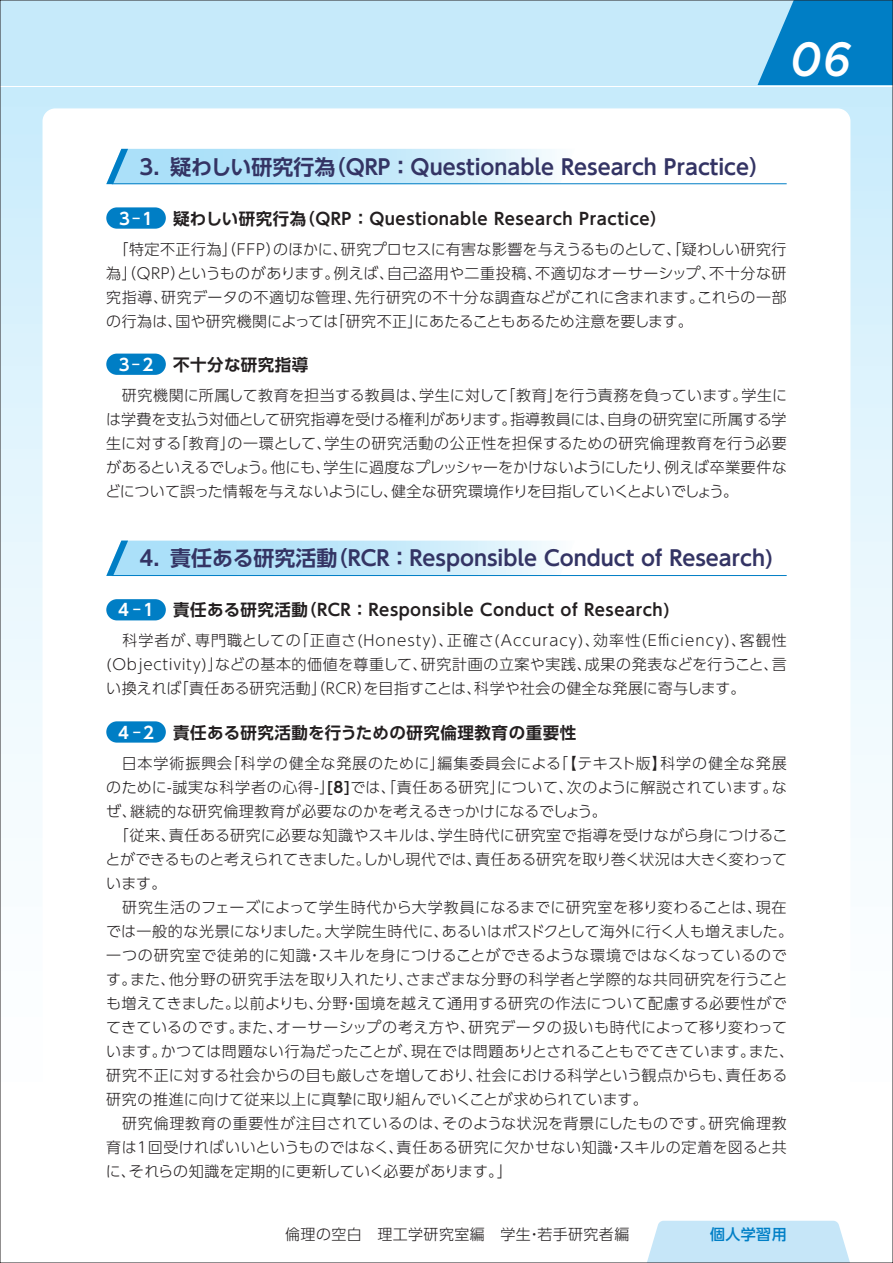
<style>
.page{position:relative;width:893px;height:1263px;background:#fff}
.page>*{position:absolute;margin:0;border:0;box-sizing:border-box;transform-origin:0 0}
.t1{font:italic 500 48px "Gotham";color:#fff;scale:.9 1}
.t2{font:700 21px "UD Shin Go Pro De";color:#343464}
.t3{font:700 16.5px "UD Shin Go Pro De";letter-spacing:.03em;color:#231f20}
.t4{font:700 16.5px "UD Shin Go Pro De";color:#fff}
.t5{font:300 15px/24px "UD Shin Go Pro";letter-spacing:.02em;color:#231f20}
.t6{font:300 15px "UD Shin Go Pro";letter-spacing:-.005em;color:#231f20}
.t7{font:300 15px "UD Shin Go Pro";letter-spacing:.045em;color:#231f20}
.t8{font:300 15px "UD Shin Go Pro";letter-spacing:.06em;color:#231f20}
.t9{font:300 15px "UD Shin Go Pro";letter-spacing:.07em;color:#231f20}
.t10{font:300 15px "UD Shin Go Pro";color:#231f20}
.t11{font:300 15px "UD Shin Go Pro";letter-spacing:.04em;color:#231f20}
.t12{font:300 15px/24px "UD Shin Go Pro";letter-spacing:-.015em;color:#231f20}
.t13{font:300 15px "UD Shin Go Pro";letter-spacing:.055em;color:#231f20}
.t14{font:300 15px "UD Shin Go Pro";letter-spacing:-.01em;color:#231f20}
.t15{font:300 15px "UD Shin Go Pro";letter-spacing:.05em;color:#231f20}
.t16{font:300 15px "UD Shin Go Pro";letter-spacing:-.035em;color:#231f20}
.t17{font:300 15px "UD Shin Go Pro";letter-spacing:-.025em;color:#231f20}
.t18{font:300 15px "UD Shin Go Pro";letter-spacing:-.03em;color:#231f20}
.t19{font:500 15px "UD Shin Go Pro";letter-spacing:.025em;color:#007fc6}
.s1{font-family:"UD Shin Go Pro De";font-weight:700}
</style>
<div class="page">
<img style="left:2px;top:87px;width:889px;height:1134px">
<div style="left:0;top:0;width:893px;height:85px;background:#c6eafa"></div>
<svg style="left:757px;top:2px;width:134px;height:83px;background:#1b8dcc"></svg>
<div style="left:43px;top:108px;width:807px;height:1030px;background:#fff;border-radius:13px"></div>
<svg style="left:106px;top:541px;width:449px;height:35px;background:#bfe7f9"></svg>
<hr style="left:112px;top:575px;width:675px;height:1px;background:#007ec5">
<div style="left:106px;top:599px;width:60px;height:21px;background:#007ec5;border-radius:11px"></div>
<div style="left:106px;top:721px;width:60px;height:22px;background:#007ec5;border-radius:11px"></div>
<svg style="left:106px;top:149px;width:449px;height:35px;background:#bfe7f9"></svg>
<hr style="left:112px;top:183px;width:675px;height:1px;background:#007ec5">
<div style="left:106px;top:207px;width:60px;height:22px;background:#007ec5;border-radius:11px"></div>
<div style="left:106px;top:354px;width:60px;height:21px;background:#007ec5;border-radius:11px"></div>
<div style="left:647px;top:1221px;width:203px;height:40px;background:#c6e6f8"></div>
<h2 class="t2" style="left:140px;top:150px;width:36px">3．</h2>
<h2 class="t2" style="left:170px;top:150px;width:167px">疑わしい研究行為</h2>
<h2 class="t2" style="left:325px;top:150px;width:447px">（QRP：Questionable Research Practice(</h2>
<p class="t4" style="left:119px;top:205px;width:38px">3 １‒</p>
<p class="t3" style="left:173px;top:205px;width:135px">疑わしい研究行為</p>
<p class="t3" style="left:298px;top:205px;width:370px">（QRP：Questionable Research Practice(</p>
<h1 class="t1" style="left:790px;top:28px;width:69px">06</h1>
<p class="t5" style="left:341px;top:236px;width:447px">研究プロセスに有害な影響を与えうるものとして、「疑わしい研究行</p>
<p class="t5" style="left:106px;top:236px;width:176px">　「特定不正行為」（FFP）</p>
<p class="t5" style="left:273px;top:236px;width:76px">のほかに、</p>
<p class="t5" style="left:535px;top:260px;width:183px">不適切なオーサーシップ、</p>
<p class="t5" style="left:333px;top:260px;width:62px">例えば、</p>
<p class="t17" style="left:177px;top:261px;width:164px">というものがあります。</p>
<p class="t5" style="left:106px;top:260px;width:81px">為」（QRP）</p>
<p class="t11" style="left:387px;top:261px;width:156px">自己盗用や二重投稿、</p>
<p class="t5" style="left:709px;top:260px;width:79px">不十分な研</p>
<p class="t5" style="left:355px;top:284px;width:351px">先行研究の不十分な調査などがこれに含まれます。</p>
<p class="t11" style="left:161px;top:285px;width:202px">研究データの不適切な管理、</p>
<p class="t5" style="left:106px;top:284px;width:63px">究指導、</p>
<p class="t5" style="left:697px;top:284px;width:91px">これらの一部</p>
<p class="t5" style="left:330px;top:308px;width:94px">「研究不正」</p>
<p class="t5" style="left:106px;top:308px;width:78px">の行為は、</p>
<p class="t10" style="left:175px;top:309px;width:164px">国や研究機関によっては</p>
<p class="t14" style="left:414px;top:309px;width:280px">にあたることもあるため注意を要します。</p>
<p class="t4" style="left:119px;top:351px;width:36px">3‒2</p>
<p class="t3" style="left:173px;top:351px;width:137px">不十分な研究指導</p>
<p class="t5" style="left:500px;top:383px;width:63px">「教育」</p>
<p class="t5" style="left:419px;top:383px;width:90px">学生に対して</p>
<p class="t5" style="left:741px;top:383px;width:47px">学生に</p>
<p class="t5" style="left:554px;top:383px;width:195px">を行う責務を負っています。</p>
<p class="t5" style="left:106px;top:383px;width:321px">　研究機関に所属して教育を担当する教員は、</p>
<p class="t5" style="left:325px;top:407px;width:464px;text-indent:-219px">は学費を支払う対価として研究指導を受ける権利があります。<br>学生の研究活動の公正性を担保するための研究倫理教育を行う必要</p>
<p class="t10" style="left:607px;top:407px;width:181px">自身の研究室に所属する学</p>
<p class="t5" style="left:510px;top:407px;width:106px">指導教員には、</p>
<p class="t5" style="left:173px;top:431px;width:64px">「教育」</p>
<p class="t5" style="left:106px;top:431px;width:77px">生に対する</p>
<p class="t5" style="left:228px;top:431px;width:105px">の一環として、</p>
<p class="t6" style="left:323px;top:455px;width:349px">学生に過度なプレッシャーをかけないようにしたり、</p>
<p class="t5" style="left:664px;top:455px;width:124px">例えば卒業要件な</p>
<p class="t16" style="left:106px;top:455px;width:172px">があるといえるでしょう。</p>
<p class="t5" style="left:270px;top:455px;width:61px">他にも、</p>
<p class="t6" style="left:105px;top:479px;width:294px">どについて誤った情報を与えないようにし、</p>
<p class="t6" style="left:391px;top:479px;width:348px">健全な研究環境作りを目指していくとよいでしょう。</p>
<h2 class="t2" style="left:140px;top:541px;width:36px">4．</h2>
<p class="t4" style="left:118px;top:597px;width:40px">4 １‒</p>
<h2 class="t2" style="left:170px;top:541px;width:169px">責任ある研究活動</h2>
<h2 class="t2" style="left:327px;top:541px;width:448px">（RCR：Responsible Conduct of Research(</h2>
<p class="t3" style="left:173px;top:597px;width:136px">責任ある研究活動</p>
<p class="t3" style="left:300px;top:597px;width:371px">（RCR：Responsible Conduct of Research(</p>
<p class="t5" style="left:106px;top:628px;width:97px">　科学者が、</p>
<p class="t9" style="left:294px;top:628px;width:161px">「正直さ(Honesty)、</p>
<p class="t5" style="left:740px;top:628px;width:49px">客観性</p>
<p class="t5" style="left:195px;top:628px;width:107px">専門職としての</p>
<p class="t9" style="left:593px;top:628px;width:154px">効率性(Efficiency)、</p>
<p class="t9" style="left:447px;top:628px;width:154px">正確さ(Accuracy)、</p>
<p class="t5" style="left:215px;top:652px;width:214px">などの基本的価値を尊重して、</p>
<p class="t5" style="left:585px;top:652px;width:203px">成果の発表などを行うこと言、</p>
<p class="t7" style="left:421px;top:652px;width:172px">研究計画の立案や実践、</p>
<p class="t7" style="left:106px;top:652px;width:118px">(Objectivity)」</p>
<p class="t5" style="left:106px;top:676px;width:77px">い換えれば</p>
<p class="t5" style="left:174px;top:676px;width:200px">「責任ある研究活動」（RCR）</p>
<p class="t5" style="left:474px;top:676px;width:273px">科学や社会の健全な発展に寄与します。</p>
<p class="t18" style="left:364px;top:676px;width:119px">を目指すことは、</p>
<p class="t4" style="left:118px;top:719px;width:37px">4‒2</p>
<p class="t3" style="left:173px;top:719px;width:405px">責任ある研究活動を行うための研究倫理教育の重要性</p>
<p class="t5" style="left:553px;top:750px;width:115px">「【テキスト版】</p>
<p class="t8" style="left:225px;top:751px;width:221px">「科学の健全な発展のために」</p>
<p class="t8" style="left:437px;top:751px;width:125px">編集委員会による</p>
<p class="t8" style="left:106px;top:751px;width:128px">　日本学術振興会</p>
<p class="t8" style="left:660px;top:751px;width:128px">科学の健全な発展</p>
<p class="t5" style="left:130px;top:774px;width:478px;text-indent:-24px">のために-誠実な科学者の心得-」<span class="s1">[8]</span>では、「責任ある研究」<br>継続的な研究倫理教育が必要なのかを考えるきっかけになるでしょう。</p>
<p class="t5" style="left:567px;top:774px;width:222px">次のように解説されています な。</p>
<p class="t5" style="left:497px;top:774px;width:78px">について、</p>
<p class="t5" style="left:106px;top:798px;width:32px">ぜ、</p>
<p class="t5" style="left:438px;top:822px;width:351px">学生時代に研究室で指導を受けながら身につけるこ</p>
<p class="t5" style="left:106px;top:822px;width:71px">　「従来、</p>
<p class="t5" style="left:169px;top:822px;width:277px">責任ある研究に必要な知識やスキルは、</p>
<p class="t12" style="left:105px;top:846px;width:267px">とができるものと考えられてきました。います。</p>
<p class="t5" style="left:475px;top:846px;width:313px">責任ある研究を取り巻く状況は大きく変わって</p>
<p class="t12" style="left:363px;top:846px;width:120px">しかし現代では、</p>
<p class="t5" style="left:442px;top:894px;width:353px;text-indent:-335px">　研究生活のフェーズによって学生時代から大学教員になるまでに研究室を移り変わることは、<br>あるいはポスドクとして海外に行く人も増えました。</p>
<p class="t5" style="left:756px;top:894px;width:32px">現在</p>
<p class="t7" style="left:325px;top:919px;width:125px">大学院生時代に、</p>
<p class="t5" style="left:318px;top:918px;width:470px;text-indent:-212px">では一般的な光景になりました。<br>スキルを身につけることができるような環境ではなくなっているので</p>
<p class="t8" style="left:106px;top:943px;width:206px">一つの研究室で徒弟的に知識</p>
<p class="t5" style="left:307px;top:942px;width:16px">・</p>
<p class="t7" style="left:406px;top:967px;width:383px">さまざまな分野の科学者と学際的な共同研究を行うこと</p>
<p class="t15" style="left:169px;top:967px;width:246px">他分野の研究手法を取り入れたり、</p>
<p class="t5" style="left:106px;top:966px;width:32px">す。</p>
<p class="t5" style="left:130px;top:966px;width:47px">また、</p>
<p class="t5" style="left:355px;top:990px;width:434px">国境を越えて通用する研究の作法について配慮する必要性がで</p>
<p class="t6" style="left:106px;top:991px;width:136px">も増えてきました。</p>
<p class="t5" style="left:234px;top:990px;width:91px">以前よりも、</p>
<p class="t5" style="left:317px;top:990px;width:32px">分野</p>
<p class="t5" style="left:344px;top:990px;width:16px">・</p>
<p class="t5" style="left:276px;top:1014px;width:200px">オーサーシップの考え方や、</p>
<p class="t5" style="left:468px;top:1014px;width:320px">研究データの扱いも時代によって移り変わって</p>
<p class="t5" style="left:106px;top:1014px;width:139px">てきているのです。</p>
<p class="t5" style="left:238px;top:1014px;width:47px">また、</p>
<p class="t5" style="left:161px;top:1038px;width:259px">かつては問題ない行為だったことが、</p>
<p class="t5" style="left:411px;top:1038px;width:346px">現在では問題ありとされることもでてきています。</p>
<p class="t5" style="left:106px;top:1038px;width:62px">います。</p>
<p class="t5" style="left:749px;top:1038px;width:47px">また、</p>
<p class="t10" style="left:476px;top:1063px;width:258px">社会における科学という観点からも、</p>
<p class="t5" style="left:726px;top:1062px;width:63px">責任ある</p>
<p class="t5" style="left:106px;top:1062px;width:543px">研究不正に対する社会からの目も厳しさを増しており、<br>研究の推進に向けて従来以上に真摯に取り組んでいくことが求められています。</p>
<p class="t13" style="left:106px;top:1111px;width:344px">　研究倫理教育の重要性が注目されているのは、</p>
<p class="t5" style="left:442px;top:1110px;width:274px">そのような状況を背景にしたものです。</p>
<p class="t5" style="left:709px;top:1110px;width:80px">研究倫理教</p>
<p class="t5" style="left:129px;top:1134px;width:385px;text-indent:-23px">育は1回受ければいいというものではなく、<br>それらの知識を定期的に更新していく必要があります 「。</p>
<p class="t11" style="left:397px;top:1135px;width:217px">責任ある研究に欠かせない知識</p>
<p class="t5" style="left:620px;top:1134px;width:169px">スキルの定着を図ると共</p>
<p class="t5" style="left:609px;top:1134px;width:16px">・</p>
<p class="t5" style="left:106px;top:1158px;width:32px">に、</p>
<p class="t5" style="left:285px;top:1222px;width:346px">倫理の空白　理工学研究室編　学生若手研究者編</p>
<p class="t5" style="left:527px;top:1222px;width:16px">・</p>
<p class="t19" style="left:710px;top:1222px;width:78px">個人学習用</p>
</div>
